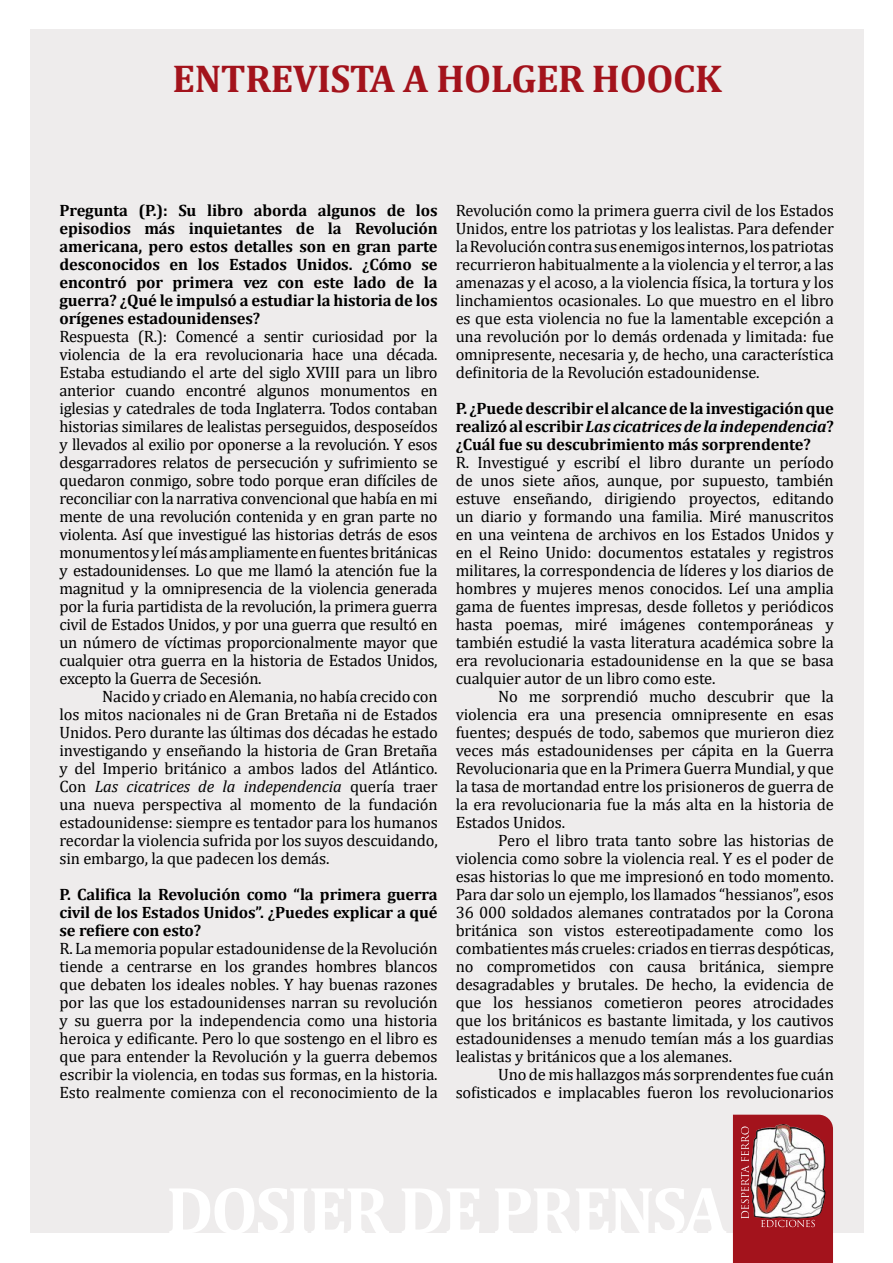
<style>
.page{position:relative;width:893px;height:1263px;background:#fff}
.page>*{position:absolute;margin:0;border:0;box-sizing:border-box;transform-origin:0 0}
.t1{font:700 39px "Cambria";letter-spacing:-.01em;color:#a3131c}
.t2{font:16.5px/18px "Cambria";letter-spacing:-.01em;color:#000;text-align:justify}
.t3{font:700 16.5px/18px "Cambria";letter-spacing:-.01em;color:#000;text-align:justify}
.s1{font-style:italic}
</style>
<div class="page">
<div style="left:30px;top:30px;width:833px;height:1203px;background:#eeecec"></div>
<svg style="left:733px;top:1115px;width:100px;height:148px;background:#b25c60"></svg>
<h1 class="t1" style="left:173px;top:58px;width:551px">ENTREVISTA A HOLGER HOOCK</h1>
<p class="t3" style="left:60px;top:202px;width:380px">Pregunta (P.): Su libro aborda algunos de los episodios más inquietantes de la Revolución americana, pero estos detalles son en gran parte desconocidos en los Estados Unidos. ¿Cómo se encontró por primera vez con este lado de la guerra? ¿Qué le impulsó a estudiar la historia de los orígenes estadounidenses?</p>
<p class="t2" style="left:60px;top:328px;width:380px">Respuesta (R.): Comencé a sentir curiosidad por la violencia de la era revolucionaria hace una década.<br>Estaba estudiando el arte del siglo XVIII para un libro anterior cuando encontré algunos monumentos en iglesias y catedrales de toda Inglaterra. Todos contaban historias similares de lealistas perseguidos, desposeídos y llevados al exilio por oponerse a la revolución. Y esos desgarradores relatos de persecución y sufrimiento se quedaron conmigo, sobre todo porque eran difíciles de reconciliar con la narrativa convencional que había en mi mente de una revolución contenida y en gran parte no violenta. Así que investigué las historias detrás de esos monumentos y leí más ampliamente en fuentes británicas y estadounidenses. Lo que me llamó la atención fue la magnitud y la omnipresencia de la violencia generada por la furia partidista de la revolución, la primera guerra civil de Estados Unidos, y por una guerra que resultó en un número de víctimas proporcionalmente mayor que cualquier otra guerra en la historia de Estados Unidos, excepto la Guerra de Secesión.</p>
<p class="t2" style="left:60px;top:688px;width:380px;text-indent:43px">Nacido y criado en Alemania, no había crecido con los mitos nacionales ni de Gran Bretaña ni de Estados Unidos. Pero durante las últimas dos décadas he estado investigando y enseñando la historia de Gran Bretaña y del Imperio británico a ambos lados del Atlántico.<br>Con <span class="s1">Las cicatrices de la independencia</span> quería traer una nueva perspectiva al momento de la fundación estadounidense: siempre es tentador para los humanos recordar la violencia sufrida por los suyos descuidando, sin embargo, la que padecen los demás.</p>
<p class="t3" style="left:60px;top:885px;width:380px">P. Califica la Revolución como “la primera guerra civil de los Estados Unidos”. ¿Puedes explicar a qué se refiere con esto?</p>
<p class="t2" style="left:60px;top:940px;width:380px">R. La memoria popular estadounidense de la Revolución tiende a centrarse en los grandes hombres blancos que debaten los ideales nobles. Y hay buenas razones por las que los estadounidenses narran su revolución y su guerra por la independencia como una historia heroica y edificante. Pero lo que sostengo en el libro es que para entender la Revolución y la guerra debemos escribir la violencia, en todas sus formas, en la historia.<br>Esto realmente comienza con el reconocimiento de la</p>
<p class="t2" style="left:456px;top:202px;width:380px">Revolución como la primera guerra civil de los Estados Unidos, entre los patriotas y los lealistas. Para defender la Revolución contra sus enemigos internos, los patriotas recurrieron habitualmente a la violencia y el terror, a las amenazas y el acoso, a la violencia física, la tortura y los linchamientos ocasionales. Lo que muestro en el libro es que esta violencia no fue la lamentable excepción a una revolución por lo demás ordenada y limitada: fue omnipresente, necesaria y, de hecho, una característica definitoria de la Revolución estadounidense.</p>
<p class="t3" style="left:456px;top:400px;width:380px">P. ¿Puede describir el alcance de la investigación que realizó al escribir <span class="s1">Las cicatrices de la independencia</span>? ¿Cuál fue su descubrimiento más sorprendente?</p>
<p class="t2" style="left:456px;top:454px;width:380px">R. Investigué y escribí el libro durante un período de unos siete años, aunque, por supuesto, también estuve enseñando, dirigiendo proyectos, editando un diario y formando una familia. Miré manuscritos en una veintena de archivos en los Estados Unidos y en el Reino Unido: documentos estatales y registros militares, la correspondencia de líderes y los diarios de hombres y mujeres menos conocidos. Leí una amplia gama de fuentes impresas, desde folletos y periódicos hasta poemas, miré imágenes contemporáneas y también estudié la vasta literatura académica sobre la era revolucionaria estadounidense en la que se basa cualquier autor de un libro como este.</p>
<p class="t2" style="left:456px;top:688px;width:380px;text-indent:43px">No me sorprendió mucho descubrir que la violencia era una presencia omnipresente en esas fuentes; después de todo, sabemos que murieron diez veces más estadounidenses per cápita en la Guerra Revolucionaria que en la Primera Guerra Mundial, y que la tasa de mortandad entre los prisioneros de guerra de la era revolucionaria fue la más alta en la historia de Estados Unidos.</p>
<p class="t2" style="left:456px;top:832px;width:380px;text-indent:43px">Pero el libro trata tanto sobre las historias de violencia como sobre la violencia real. Y es el poder de esas historias lo que me impresionó en todo momento.<br>Para dar solo un ejemplo, los llamados “hessianos”, esos 36 000 soldados alemanes contratados por la Corona británica son vistos estereotipadamente como los combatientes más crueles: criados en tierras despóticas, no comprometidos con causa británica, siempre desagradables y brutales. De hecho, la evidencia de que los hessianos cometieron peores atrocidades que los británicos es bastante limitada, y los cautivos estadounidenses a menudo temían más a los guardias lealistas y británicos que a los alemanes.</p>
<p class="t2" style="left:456px;top:1066px;width:380px;text-align:right">Uno de mis hallazgos más sorprendentes fue cuán sofisticados e implacables fueron los revolucionarios</p>
</div>
